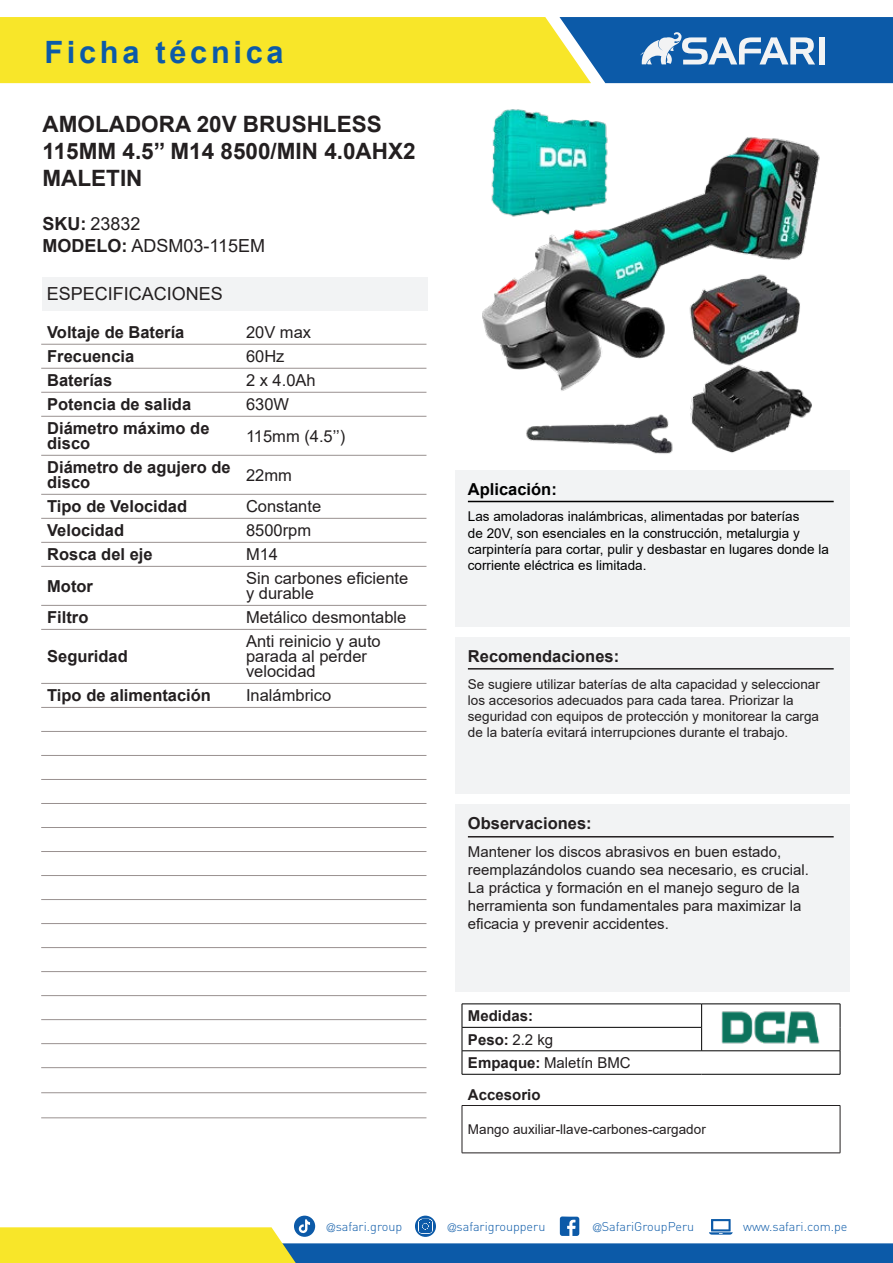
<style>
.page{position:relative;width:893px;height:1263px;background:#fff}
.page>*{position:absolute;margin:0;border:0;box-sizing:border-box;transform-origin:0 0}
.t1{font:700 30.75px "Arial";letter-spacing:.12em;color:#0c5aa8}
.t2{font:700 22.5px/27px "Arial";color:#231f20}
.t3{font:18px/21.9px "Arial";color:#231f20}
.t4{font:700 16.5px/15px "Arial";color:#231f20}
.t5{font:16.5px/15px "Arial";color:#231f20}
.t6{font:700 16.5px "Arial";color:#000}
.t7{font:15px/18px "Arial";color:#231f20}
.t8{font:700 15px/23.4px "Arial";color:#231f20}
.t9{font:13.5px/16.2px "Arial";color:#231f20}
.t10{font:13.5px/16.2px "Arial";color:#000}
.t11{font:300 12.6px "DIN";color:#0c5aa8}
.s1{font-weight:700}
.s2{font-weight:400}
.s3{font-family:"Helvetica LT Std";font-stretch:condensed;font-size:11.25px}
</style>
<div class="page">
<svg style="left:0;top:1215px;width:893px;height:48px"></svg>
<svg style="left:0;top:17px;width:893px;height:66px;background:#b0bc5b"></svg>
<div style="left:819px;top:37px;width:6px;height:27px;background:#f2f3f4"></div>
<div style="left:455px;top:470px;width:395px;height:157px;background:#f2f3f4"></div>
<hr style="left:468px;top:501px;width:366px;height:1px;background:#000">
<div style="left:455px;top:638px;width:395px;height:156px;background:#f2f3f4"></div>
<hr style="left:468px;top:668px;width:366px;height:1px;background:#231f20">
<div style="left:455px;top:805px;width:395px;height:187px;background:#f2f3f4"></div>
<hr style="left:468px;top:836px;width:366px;height:1px;background:#231f20">
<hr style="left:462px;top:1105px;width:378px;height:1px;background:#231f20">
<hr style="left:462px;top:1106px;width:1px;height:47px;background:#231f20">
<hr style="left:840px;top:1106px;width:1px;height:47px;background:#231f20">
<hr style="left:462px;top:1152px;width:378px;height:1px;background:#231f20">
<hr style="left:41px;top:344px;width:199px;height:1px;background:#999190">
<hr style="left:240px;top:344px;width:186px;height:1px;background:#999190">
<hr style="left:41px;top:1117px;width:199px;height:1px;background:#999190">
<hr style="left:240px;top:1117px;width:186px;height:1px;background:#999190">
<hr style="left:41px;top:368px;width:199px;height:1px;background:#999190">
<hr style="left:240px;top:368px;width:186px;height:1px;background:#999190">
<hr style="left:41px;top:392px;width:199px;height:1px;background:#999190">
<hr style="left:240px;top:392px;width:186px;height:1px;background:#999190">
<hr style="left:41px;top:416px;width:199px;height:1px;background:#999190">
<hr style="left:240px;top:416px;width:186px;height:1px;background:#999190">
<hr style="left:41px;top:455px;width:199px;height:1px;background:#999190">
<hr style="left:240px;top:455px;width:186px;height:1px;background:#999190">
<hr style="left:41px;top:494px;width:199px;height:1px;background:#999190">
<hr style="left:240px;top:494px;width:186px;height:1px;background:#999190">
<hr style="left:41px;top:518px;width:199px;height:1px;background:#999190">
<hr style="left:240px;top:518px;width:186px;height:1px;background:#999190">
<hr style="left:41px;top:542px;width:199px;height:1px;background:#999190">
<hr style="left:240px;top:542px;width:186px;height:1px;background:#999190">
<hr style="left:41px;top:566px;width:199px;height:1px;background:#999190">
<hr style="left:240px;top:566px;width:186px;height:1px;background:#999190">
<hr style="left:41px;top:605px;width:199px;height:1px;background:#999190">
<hr style="left:240px;top:605px;width:186px;height:1px;background:#999190">
<hr style="left:41px;top:629px;width:199px;height:1px;background:#999190">
<hr style="left:240px;top:629px;width:186px;height:1px;background:#999190">
<hr style="left:41px;top:683px;width:199px;height:1px;background:#999190">
<hr style="left:240px;top:683px;width:186px;height:1px;background:#999190">
<hr style="left:41px;top:707px;width:199px;height:1px;background:#999190">
<hr style="left:240px;top:707px;width:186px;height:1px;background:#999190">
<hr style="left:41px;top:731px;width:199px;height:1px;background:#999190">
<hr style="left:240px;top:731px;width:186px;height:1px;background:#999190">
<hr style="left:41px;top:755px;width:199px;height:1px;background:#999190">
<hr style="left:240px;top:755px;width:186px;height:1px;background:#999190">
<hr style="left:41px;top:779px;width:199px;height:1px;background:#999190">
<hr style="left:240px;top:779px;width:186px;height:1px;background:#999190">
<hr style="left:41px;top:803px;width:199px;height:1px;background:#999190">
<hr style="left:240px;top:803px;width:186px;height:1px;background:#999190">
<hr style="left:41px;top:827px;width:199px;height:1px;background:#999190">
<hr style="left:240px;top:827px;width:186px;height:1px;background:#999190">
<hr style="left:41px;top:851px;width:199px;height:1px;background:#999190">
<hr style="left:240px;top:851px;width:186px;height:1px;background:#999190">
<hr style="left:41px;top:875px;width:199px;height:1px;background:#999190">
<hr style="left:240px;top:875px;width:186px;height:1px;background:#999190">
<hr style="left:41px;top:899px;width:199px;height:1px;background:#999190">
<hr style="left:240px;top:899px;width:186px;height:1px;background:#999190">
<hr style="left:41px;top:923px;width:199px;height:1px;background:#999190">
<hr style="left:240px;top:923px;width:186px;height:1px;background:#999190">
<hr style="left:41px;top:947px;width:199px;height:1px;background:#999190">
<hr style="left:240px;top:947px;width:186px;height:1px;background:#999190">
<hr style="left:41px;top:971px;width:199px;height:1px;background:#999190">
<hr style="left:240px;top:971px;width:186px;height:1px;background:#999190">
<hr style="left:41px;top:995px;width:199px;height:1px;background:#999190">
<hr style="left:240px;top:995px;width:186px;height:1px;background:#999190">
<hr style="left:41px;top:1019px;width:199px;height:1px;background:#999190">
<hr style="left:240px;top:1019px;width:186px;height:1px;background:#999190">
<hr style="left:41px;top:1043px;width:199px;height:1px;background:#999190">
<hr style="left:240px;top:1043px;width:186px;height:1px;background:#999190">
<hr style="left:41px;top:1067px;width:199px;height:1px;background:#999190">
<hr style="left:240px;top:1067px;width:186px;height:1px;background:#999190">
<hr style="left:41px;top:1092px;width:199px;height:1px;background:#999190">
<hr style="left:240px;top:1092px;width:186px;height:1px;background:#999190">
<img style="left:482px;top:109px;width:338px;height:345px">
<div style="left:43px;top:277px;width:385px;height:33px;background:#f2f3f4"></div>
<hr style="left:462px;top:1027px;width:239px;height:1px;background:#000">
<hr style="left:462px;top:1050px;width:240px;height:1px;background:#000">
<hr style="left:702px;top:1050px;width:138px;height:1px;background:#000">
<hr style="left:462px;top:1004px;width:240px;height:1px;background:#000">
<hr style="left:702px;top:1004px;width:138px;height:1px;background:#000">
<svg style="left:701px;top:1004px;width:1px;height:47px"></svg>
<svg style="left:462px;top:1004px;width:1px;height:70px"></svg>
<svg style="left:840px;top:1004px;width:1px;height:70px"></svg>
<hr style="left:462px;top:1074px;width:240px;height:1px;background:#000">
<hr style="left:702px;top:1074px;width:138px;height:1px;background:#000">
<img style="left:721px;top:1011px;width:99px;height:33px">
<h1 class="t1" style="left:44px;top:34px;width:241px">Ficha técnica</h1>
<h2 class="t2" style="left:43px;top:112px;width:375px">AMOLADORA 20V BRUSHLESS<br>115MM 4.5’’ M14 8500/MIN 4.0AHX2<br>MALETIN</h2>
<h3 class="t3" style="left:43px;top:215px;width:224px"><span class="s1">SKU:</span> 23832<br><span class="s1">MODELO:</span> ADSM03-115EM</h3>
<h3 class="t3" style="left:47px;top:284px;width:178px">ESPECIFICACIONES</h3>
<p class="t4" style="left:47px;top:326px;width:139px">Voltaje de Batería</p>
<p class="t5" style="left:246px;top:326px;width:67px">20V max</p>
<p class="t4" style="left:47px;top:350px;width:89px">Frecuencia</p>
<p class="t5" style="left:246px;top:350px;width:40px">60Hz</p>
<p class="t4" style="left:47px;top:374px;width:67px">Baterías</p>
<p class="t5" style="left:246px;top:374px;width:71px">2 x 4.0Ah</p>
<p class="t4" style="left:47px;top:398px;width:145px">Potencia de salida</p>
<p class="t5" style="left:246px;top:398px;width:45px">630W</p>
<p class="t4" style="left:47px;top:422px;width:164px">Diámetro máximo de disco</p>
<p class="t5" style="left:246px;top:430px;width:101px">115mm (4.5’’)</p>
<p class="t4" style="left:47px;top:461px;width:185px">Diámetro de agujero de disco</p>
<p class="t5" style="left:246px;top:469px;width:47px">22mm</p>
<p class="t4" style="left:47px;top:500px;width:141px">Tipo de Velocidad</p>
<p class="t5" style="left:246px;top:500px;width:77px">Constante</p>
<p class="t4" style="left:47px;top:524px;width:79px">Velocidad</p>
<p class="t5" style="left:246px;top:524px;width:67px">8500rpm</p>
<p class="t4" style="left:47px;top:548px;width:107px">Rosca del eje</p>
<p class="t5" style="left:246px;top:548px;width:34px">M14</p>
<p class="t4" style="left:47px;top:580px;width:47px">Motor</p>
<p class="t5" style="left:246px;top:571px;width:164px">Sin carbones eficiente y durable</p>
<p class="t4" style="left:47px;top:611px;width:43px">Filtro</p>
<p class="t5" style="left:246px;top:611px;width:162px">Metálico desmontable</p>
<p class="t4" style="left:47px;top:650px;width:82px">Seguridad</p>
<p class="t5" style="left:246px;top:635px;width:136px">Anti reinicio y auto parada al perder velocidad</p>
<p class="t4" style="left:47px;top:689px;width:165px">Tipo de alimentación</p>
<p class="t5" style="left:246px;top:689px;width:87px">Inalámbrico</p>
<p class="t6" style="left:468px;top:483px;width:90px">Aplicación:</p>
<p class="t10" style="left:468px;top:510px;width:362px">Las amoladoras inalámbricas, alimentadas por baterías<br>de 20V, son esenciales en la construcción, metalurgia y carpintería para cortar, pulir y desbastar en lugares donde la corriente eléctrica es limitada.</p>
<p class="t4" style="left:468px;top:650px;width:153px">Recomendaciones:</p>
<p class="t9" style="left:468px;top:677px;width:353px">Se sugiere utilizar baterías de alta capacidad y seleccionar los accesorios adecuados para cada tarea. Priorizar la seguridad con equipos de protección y monitorear la carga de la batería evitará interrupciones durante el trabajo.</p>
<p class="t4" style="left:468px;top:817px;width:125px">Observaciones:</p>
<p class="t7" style="left:468px;top:844px;width:342px">Mantener los discos abrasivos en buen estado, reemplazándolos cuando sea necesario, es crucial.<br>La práctica y formación en el manejo seguro de la herramienta son fundamentales para maximizar la eficacia y prevenir accidentes.</p>
<p class="t8" style="left:468px;top:1006px;width:164px">Medidas:<br>Peso: <span class="s2">2.2 kg<br></span>Empaque: <span class="s2">Maletín BMC</span></p>
<p class="t8" style="left:468px;top:1084px;width:74px">Accesorio</p>
<p class="t9" style="left:468px;top:1122px;width:239px">Mango auxiliar-llave-carbones-cargador</p>
<p class="t11" style="left:327px;top:1222px;width:77px"><span class="s3">@</span>safari.group</p>
<p class="t11" style="left:448px;top:1222px;width:99px"><span class="s3">@</span>safarigroupperu</p>
<p class="t11" style="left:593px;top:1222px;width:103px"><span class="s3">@</span>SafariGroupPeru</p>
<p class="t11" style="left:743px;top:1222px;width:106px">www.safari.com.pe</p>
</div>
